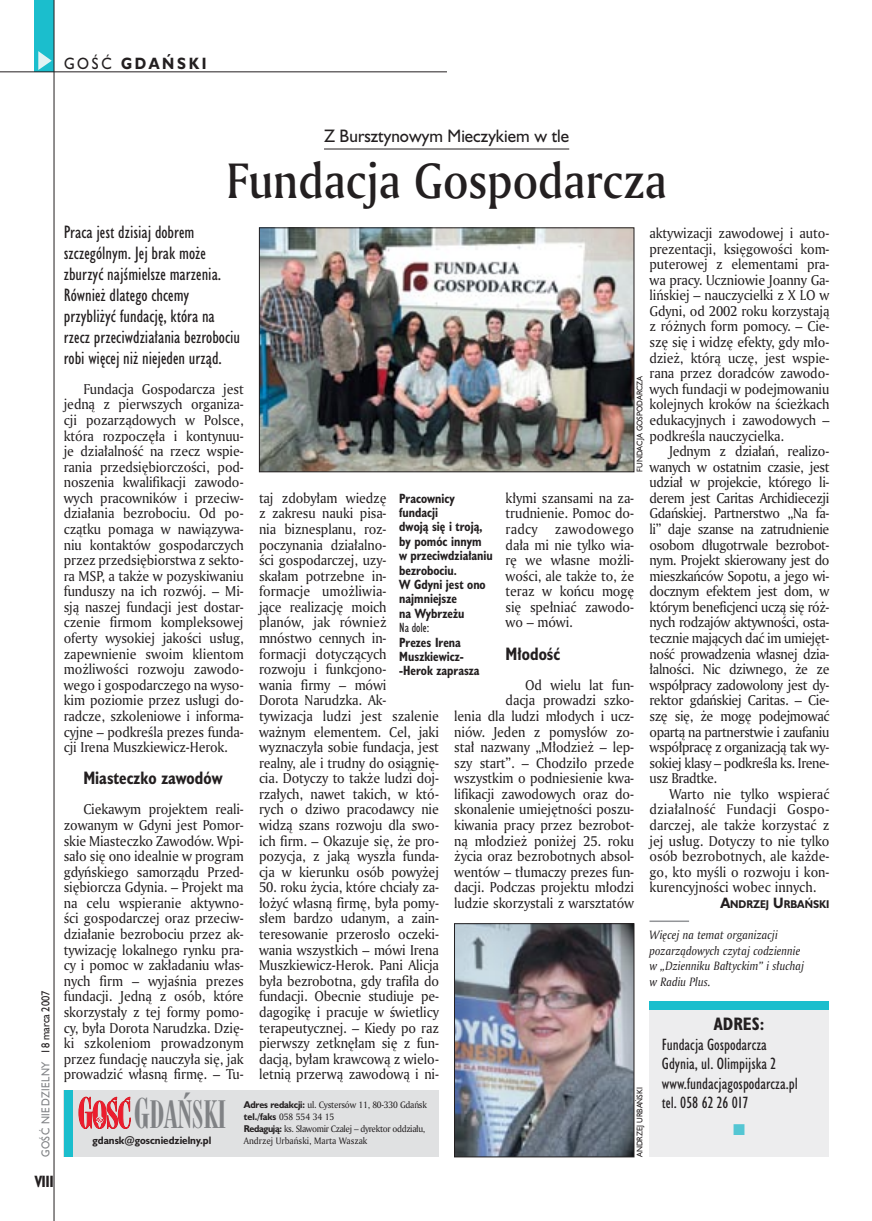
<style>
.page{position:relative;width:872px;height:1221px;background:#fff}
.page>*{position:absolute;margin:0;border:0;box-sizing:border-box;transform-origin:0 0}
._05a_tytyl_AmMd_32_pt{font:48px "Amerigo Md PL";color:#231f20;scale:.9 1}
._05a_tytyl_AmMd_48_pt{font:36.45px "Modern 735 PL";color:#808285;scale:.9 1}
._06-4_lead_lokal_HuCn_11_pt{font:16.5px/21px "Humanst 521 Cn PL";color:#231f20}
._04-3_nadtytul_lokal{font:16.5px "Humanst 521 PL";color:#231f20;scale:.94 1}
._04_srodtytul_HuCB_11_pt{font:700 16.5px "Humanst 521 Cn PL";color:#231f20;scale:.94 1}
._04-2_tytul_ramki{font:700 16.5px "Humanst 521 Cn PL";color:#231f20}
._03-2_body_do_ramki{font:15px "Humanst 521 Cn PL";color:#231f20}
._15a_temat_lewo{font:700 15px "Humanst 521 PL";letter-spacing:.2em;color:#231f20;scale:.9 1}
._16_pagina_lewa{font:700 15px "Humanst 521 Cn PL";color:#231f20;scale:.94 1}
._01_body_tekst{font:13.8px/15.6px "Amerigo PL";letter-spacing:-.01em;color:#231f20;text-align:justify;scale:.94 1}
._09_podpis_zdjecia_HuCnB{font:700 12.3px/14.4px "Humanst 521 Cn PL";color:#231f20;scale:.94 1}
._09_podpis_zdjecia_HuCnB-2{font:12.3px "Humanst 521 Cn PL";color:#231f20;scale:.94 1}
._13_notka_koncowa_Am{font:italic 11.7px/15.6px "Amerigo PL";color:#231f20;scale:.94 1}
._18a_data_lewa_GOSC{font:10.5px "Humanst 521 PL";letter-spacing:.05em;color:#808285;scale:.9 1}
._18_data_lewa{font:10.5px "Humanst 521 PL";color:#231f20;scale:.9 1}
._12a_autor_na_koncu_HuBd{font:700 10.35px "Humanst 521 PL";color:#231f20;scale:.9 1}
._20a_stopka_adres{font:700 9.9px "Humanst 521 PL";color:#231f20;scale:.94 1}
._20b_stopka_dzial{font:9px "Amerigo PL";color:#231f20;scale:.94 1}
._20b_stopka_dzial-2{font:9px "Amerigo PL";letter-spacing:-.04em;color:#231f20;scale:.94 1}
._20b_stopka_dzial-3{font:9px "Amerigo PL";letter-spacing:-.02em;color:#231f20;scale:.94 1}
._09a_autor_zdjecia_Hu_5_pt{font:7.5px "Humanst 521 PL";color:#231f20;scale:.94 1}
.s1{font-weight:400}
.s2{font-size:13.8px}
.s3{font-size:39.6px}
.s4{font-family:"Humanst 521 PL";font-weight:700}
</style>
<div class="page">
<hr style="left:649px;top:920px;width:40px;height:2px;background:#939598">
<div style="left:35px;top:0;width:19px;height:72px;background:#1bbecd"></div>
<svg style="left:38px;top:51px;width:14px;height:19px"></svg>
<hr style="left:54px;top:0;width:1px;height:1220px;background:#231f20">
<hr style="left:0;top:72px;width:447px;height:1px;background:#231f20">
<div style="left:64px;top:1090px;width:375px;height:67px;background:#e0e1e2"></div>
<div style="left:64px;top:1090px;width:8px;height:67px;background:#1bbecd"></div>
<svg style="left:79px;top:1096px;width:51px;height:32px"></svg>
<hr style="left:324px;top:149px;width:245px;height:1px;background:#231f20">
<img style="left:261px;top:229px;width:371px;height:241px">
<div style="left:259px;top:227px;width:375px;height:245px;border:1px solid #231f20"></div>
<div style="left:649px;top:1001px;width:180px;height:156px;background:#ededee"></div>
<div style="left:649px;top:1001px;width:180px;height:8px;background:#1bbecd"></div>
<img style="left:456px;top:925px;width:176px;height:229px">
<div style="left:454px;top:923px;width:180px;height:233px;border:1px solid #231f20"></div>
<p class="_15a_temat_lewo" style="left:64px;top:53px;width:160px"><span class="s1">GOŚĆ</span> GDAŃSKI</p>
<p class="_18_data_lewa" style="left:38px;top:1053px;width:71px;rotate:-90deg">18 marca 2007</p>
<p class="_18a_data_lewa_GOSC" style="left:38px;top:1156px;width:108px;rotate:-90deg">GOŚĆ NIEDZIELNY</p>
<p class="_16_pagina_lewa" style="left:35px;top:1170px;width:22px">VIII</p>
<p class="_04-3_nadtytul_lokal" style="left:324px;top:124px;width:262px">Z Bursztynowym Mieczykiem w tle</p>
<p class="_05a_tytyl_AmMd_32_pt" style="left:226px;top:148px;width:491px">Fundacja Gospodarcza</p>
<p class="_06-4_lead_lokal_HuCn_11_pt" style="left:64px;top:221px;width:178px">Praca jest dzisiaj dobrem szczególnym. Jej brak może zburzyć najśmielsze marzenia.<br>Również dlatego chcemy przybliżyć fundację, która na rzecz przeciwdziałania bezrobociu robi więcej niż niejeden urząd.</p>
<p class="_01_body_tekst" style="left:64px;top:380px;width:193px;text-indent:20px">Fundacja Gospodarcza jest jedną z pierwszych organiza&shy;cji pozarządowych w Polsce, która rozpoczęła i kontynuu&shy;je działalność na rzecz wspie&shy;rania przedsiębiorczości, pod&shy;noszenia kwalifikacji zawodo&shy;wych pracowników i przeciw&shy;działania bezrobociu. Od po&shy;czątku pomaga w nawiązywa&shy;niu kontaktów gospodarczych przez przedsiębiorstwa z sekto&shy;ra MSP, a także w pozyskiwaniu funduszy na ich rozwój. – Mi&shy;sją naszej fundacji jest dostar&shy;czenie firmom kompleksowej oferty wysokiej jakości usług, zapewnienie swoim klientom możliwości rozwoju zawodo&shy;wego i gospodarczego na wyso&shy;kim poziomie przez usługi do&shy;radcze, szkoleniowe i informa&shy;cyjne – podkreśla prezes funda&shy;cji Irena Muszkiewicz-Herok.</p>
<p class="_04_srodtytul_HuCB_11_pt" style="left:83px;top:766px;width:149px">Miasteczko zawodów</p>
<p class="_01_body_tekst" style="left:64px;top:801px;width:193px;text-indent:20px">Ciekawym projektem reali&shy;zowanym w Gdyni jest Pomor&shy;skie Miasteczko Zawodów. Wpi&shy;sało się ono idealnie w program gdyńskiego samorządu Przed&shy;siębiorcza Gdynia. – Projekt ma na celu wspieranie aktywno&shy;ści gospodarczej oraz przeciw&shy;działanie bezrobociu przez ak&shy;tywizację lokalnego rynku pra&shy;cy i pomoc w zakładaniu włas&shy;nych firm – wyjaśnia prezes fundacji. Jedną z osób, które skorzystały z tej formy pomo&shy;cy, była Dorota Narudzka. Dzię&shy;ki szkoleniom prowadzonym przez fundację nauczyła się, jak prowadzić własną firmę. – Tu-</p>
<p class="_01_body_tekst" style="left:649px;top:225px;width:193px">aktywizacji zawodowej i auto&shy;prezentacji, księgowości kom&shy;puterowej z elementami pra&shy;wa pracy. Uczniowie Joanny Ga&shy;lińskiej – nauczycielki z X LO w Gdyni, od 2002 roku korzystają z różnych form pomocy. – Cie&shy;szę się i widzę efekty, gdy mło&shy;dzież, którą uczę, jest wspie&shy;rana przez doradców zawodo&shy;wych fundacji w podejmowaniu kolejnych kroków na ścieżkach edukacyjnych i zawodowych – podkreśla nauczycielka.</p>
<p class="_01_body_tekst" style="left:649px;top:443px;width:193px;text-indent:20px">Jednym z działań, realizo&shy;wanych w ostatnim czasie, jest udział w projekcie, którego li&shy;derem jest Caritas Archidiecezji Gdańskiej. Partnerstwo „Na fa&shy;li” daje szanse na zatrudnienie osobom długotrwale bezrobot&shy;nym. Projekt skierowany jest do mieszkańców Sopotu, a jego wi&shy;docznym efektem jest dom, w którym beneficjenci uczą się róż&shy;nych rodzajów aktywności, osta&shy;tecznie mających dać im umiejęt&shy;ność prowadzenia własnej dzia&shy;łalności. Nic dziwnego, że ze współpracy zadowolony jest dy&shy;rektor gdańskiej Caritas. – Cie&shy;szę się, że mogę podejmować opartą na partnerstwie i zaufaniu współpracę z organizacją tak wy&shy;sokiej klasy – podkreśla ks. Irene&shy;usz Bradtke.</p>
<p class="_01_body_tekst" style="left:649px;top:785px;width:193px;text-indent:20px">Warto nie tylko wspierać działalność Fundacji Gospo&shy;darczej, ale także korzystać z jej usług. Dotyczy to nie tylko osób bezrobotnych, ale każde&shy;go, kto myśli o rozwoju i kon&shy;kurencyjności wobec innych.</p>
<p class="_12a_autor_na_koncu_HuBd" style="left:720px;top:896px;width:123px"><span class="s2">A</span>NDRZEJ <span class="s2">U</span>RBAŃSKI</p>
<p class="_13_notka_koncowa_Am" style="left:649px;top:926px;width:166px">Więcej na temat organizacji pozarządowych czytaj codziennie w „Dzienniku Bałtyckim” i słuchaj w Radiu Plus.</p>
<p class="_09a_autor_zdjecia_Hu_5_pt" style="left:634px;top:471px;width:104px;rotate:-90deg">FUNDACJA GOSPODARCZA</p>
<p class="_01_body_tekst" style="left:259px;top:489px;width:193px;text-align:left">taj zdobyłam wiedzę<br>z zakresu nauki pisa-<br>nia biznesplanu, roz&shy;poczynania działalno-<br>ści gospodarczej, uzy-<br>skałam potrzebne in&shy;formacje umożliwia-<br>jące realizację moich<br>planów, jak również mnóstwo cennych in-<br>formacji dotyczących<br>rozwoju i funkcjono-<br>wania firmy – mówi<br>Dorota Narudzka. Ak&shy;tywizacja ludzi jest szalenie ważnym elementem. Cel, jaki wyznaczyła sobie fundacja, jest realny, ale i trudny do osiągnię&shy;cia. Dotyczy to także ludzi doj&shy;rzałych, nawet takich, w któ&shy;rych o dziwo pracodawcy nie widzą szans rozwoju dla swo&shy;ich firm. – Okazuje się, że pro&shy;pozycja, z jaką wyszła funda&shy;cja w kierunku osób powyżej</p>
<p class="_01_body_tekst" style="left:259px;top:879px;width:193px">50. roku życia, które chciały za&shy;łożyć własną firmę, była pomy&shy;słem bardzo udanym, a zain&shy;teresowanie przerosło oczeki&shy;wania wszystkich – mówi Irena Muszkiewicz-Herok. Pani Alicja była bezrobotna, gdy trafiła do fundacji. Obecnie studiuje pe&shy;dagogikę i pracuje w świetlicy terapeutycznej. – Kiedy po raz pierwszy zetknęłam się z fun&shy;dacją, byłam krawcową z wielo&shy;letnią przerwą zawodową i ni-</p>
<p class="_01_body_tekst" style="left:505px;top:489px;width:138px">kłymi szansami na za&shy;trudnienie. Pomoc do&shy;radcy zawodowego dała mi nie tylko wia&shy;rę we własne możli&shy;wości, ale także to, że teraz w końcu mogę się spełniać zawodo&shy;wo – mówi.</p>
<p class="_04_srodtytul_HuCB_11_pt" style="left:505px;top:642px;width:60px">Młodość</p>
<p class="_01_body_tekst" style="left:454px;top:676px;width:193px;text-align:right">Od wielu lat fun-<br>dacja prowadzi szko-<br>lenia dla ludzi młodych i ucz&shy;niów. Jeden z pomysłów zo&shy;stał nazwany „Młodzież – lep&shy;szy start”. – Chodziło przede wszystkim o podniesienie kwa&shy;lifikacji zawodowych oraz do&shy;skonalenie umiejętności poszu&shy;kiwania pracy przez bezrobot&shy;ną młodzież poniżej 25. roku życia oraz bezrobotnych absol&shy;wentów – tłumaczy prezes fun&shy;dacji. Podczas projektu młodzi ludzie skorzystali z warsztatów</p>
<p class="_09_podpis_zdjecia_HuCnB" style="left:399px;top:490px;width:101px">Pracownicy fundacji<br>dwoją się i troją, by pomóc innym<br>w przeciwdziałaniu bezrobociu.<br>W Gdyni jest ono najmniejsze<br>na Wybrzeżu</p>
<p class="_09_podpis_zdjecia_HuCnB-2" style="left:399px;top:620px;width:33px">Na dole:</p>
<p class="_09_podpis_zdjecia_HuCnB" style="left:399px;top:634px;width:87px">Prezes Irena<br>Muszkiewicz--Herok zaprasza</p>
<p class="_04-2_tytul_ramki" style="left:714px;top:1012px;width:52px">ADRES:</p>
<p class="_03-2_body_do_ramki" style="left:662px;top:1034px;width:106px">Fundacja Gospodarcza</p>
<p class="_03-2_body_do_ramki" style="left:662px;top:1054px;width:116px">Gdynia, ul. Olimpijska 2</p>
<p class="_03-2_body_do_ramki" style="left:662px;top:1073px;width:137px">www.fundacjagospodarcza.pl</p>
<p class="_03-2_body_do_ramki" style="left:662px;top:1093px;width:88px">tel. 058 62 26 017</p>
<p class="_09a_autor_zdjecia_Hu_5_pt" style="left:634px;top:1156px;width:76px;rotate:-90deg">ANDRZEJ URBAŃSKI</p>
<p class="_05a_tytyl_AmMd_48_pt" style="left:134px;top:1092px;width:104px"><span class="s3">G</span>DAŃSKI</p>
<p class="_20b_stopka_dzial-3" style="left:244px;top:1098px;width:196px"><span class="s4">Adres redakcji:</span> ul. Cystersów 11, 80-330 Gdańsk</p>
<p class="_20b_stopka_dzial" style="left:244px;top:1110px;width:98px"><span class="s4">tel./faks</span> 058 554 34 15</p>
<p class="_20b_stopka_dzial-2" style="left:244px;top:1122px;width:194px"><span class="s4">Redagują:</span> ks. Sławomir Czalej – dyrektor oddziału,</p>
<p class="_20a_stopka_adres" style="left:92px;top:1133px;width:128px">gdansk@goscniedzielny.pl</p>
<p class="_20b_stopka_dzial" style="left:244px;top:1134px;width:133px">Andrzej Urbański, Marta Waszak</p>
</div>
